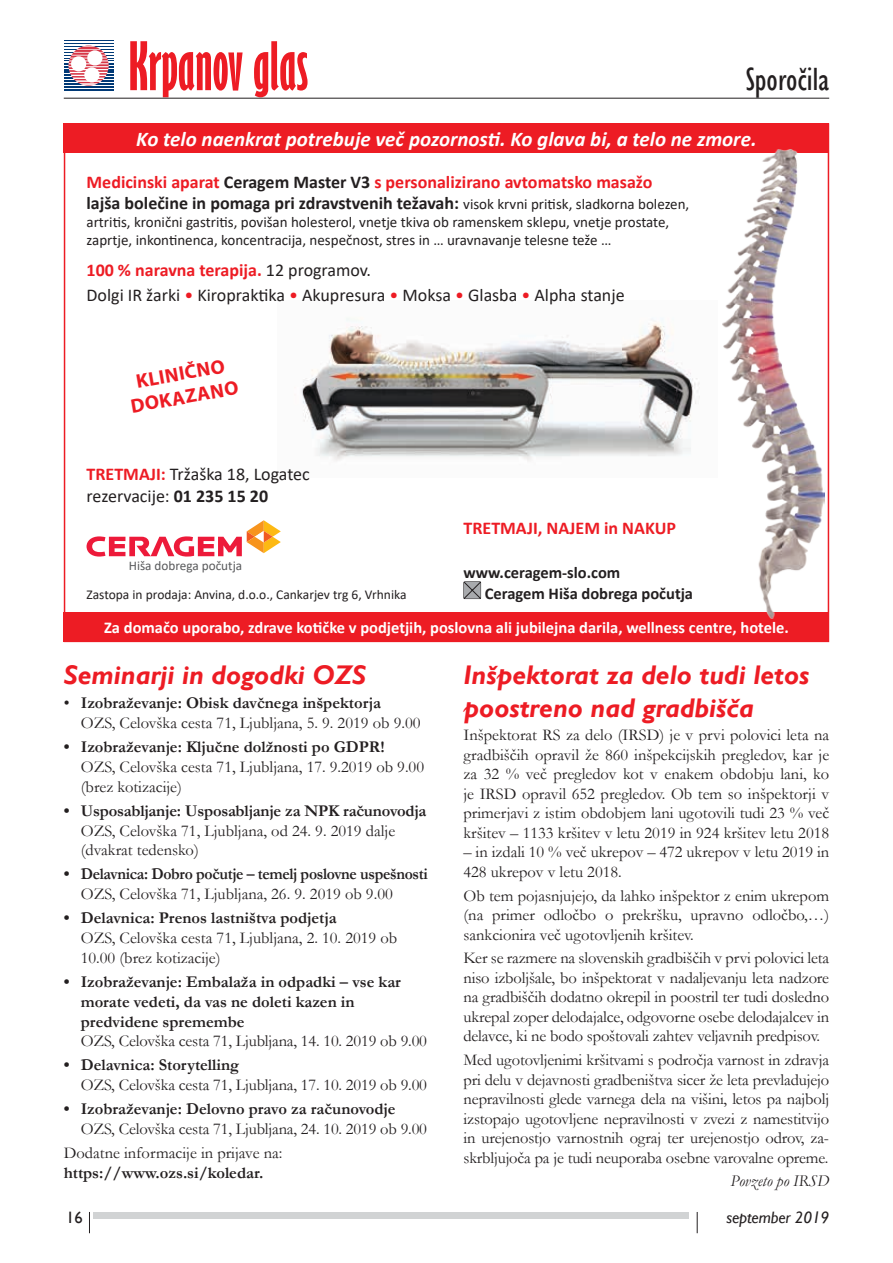
<style>
.page{position:relative;width:893px;height:1263px;background:#fff}
.page>*{position:absolute;margin:0;border:0;box-sizing:border-box;transform-origin:0 0}
.t1{font:700 extra-condensed 61.5px "Gill Sans";color:#ed1c24}
.t2{font:condensed 33px "Gill Sans";color:#231f20}
.t3{font:italic 700 27px/32.4px "Gill Sans";color:#ed1c24}
.t4{font:italic 700 21px "Calibri";color:#fff}
.t5{font:700 19.8px/23.7px "Myriad Pro";color:#ed1c24;text-align:center}
.t6{font:700 18px/21.6px "Calibri";color:#231f20}
.t7{font:18px/25.8px "Calibri";color:#231f20}
.t8{font:700 18px "Calibri";color:#ed1c24}
.t9{font:16.5px/19.5px "Garamond";color:#231f20}
.t10{font:700 16.5px/19.8px "Garamond";color:#231f20}
.t11{font:700 16.5px "Calibri";color:#fff}
.t12{font:700 16.5px "Garamond";letter-spacing:-.02em;color:#231f20}
.t13{font:700 16.5px/20.9px "Calibri";color:#231f20}
.t14{font:italic 16.5px "Gill Sans";letter-spacing:-.01em;color:#231f20}
.t15{font:italic 16.5px "Garamond";color:#231f20}
.t16{font:16.5px "Gill Sans";color:#231f20}
.t17{font:15px/18px "Calibri";color:#231f20}
.t18{font:13.5px "Calibri";color:#231f20}
.t19{font:13.2px "Calibri";color:#58595b}
.s1{color:#ed1c24}
.s2{font-weight:400;font-size:15px}
.s3{font-weight:700;color:#ed1c24}
.s4{font-weight:700}
</style>
<div class="page">
<hr style="left:64px;top:98px;width:765px;height:1px;background:#231f20">
<svg style="left:89px;top:1212px;width:1px;height:21px"></svg>
<hr style="left:64px;top:43px;width:49px;height:1px;background:#003976">
<hr style="left:64px;top:46px;width:49px;height:1px;background:#003976">
<hr style="left:64px;top:49px;width:49px;height:1px;background:#003976">
<hr style="left:64px;top:52px;width:49px;height:1px;background:#003976">
<hr style="left:64px;top:55px;width:49px;height:1px;background:#003976">
<hr style="left:64px;top:58px;width:49px;height:1px;background:#003976">
<hr style="left:64px;top:60px;width:49px;height:1px;background:#003976">
<hr style="left:64px;top:63px;width:49px;height:1px;background:#003976">
<hr style="left:64px;top:66px;width:49px;height:1px;background:#003976">
<hr style="left:64px;top:69px;width:49px;height:1px;background:#003976">
<hr style="left:64px;top:72px;width:49px;height:1px;background:#003976">
<hr style="left:64px;top:75px;width:49px;height:1px;background:#003976">
<hr style="left:64px;top:78px;width:49px;height:1px;background:#003976">
<hr style="left:64px;top:80px;width:49px;height:2px;background:#003976">
<hr style="left:64px;top:83px;width:49px;height:2px;background:#003976">
<hr style="left:64px;top:86px;width:49px;height:2px;background:#003976">
<hr style="left:64px;top:41px;width:49px;height:1px;background:#003976">
<hr style="left:64px;top:89px;width:49px;height:1px;background:#003976">
<svg style="left:69px;top:46px;width:40px;height:39px"></svg>
<div style="left:94px;top:1212px;width:595px;height:6px;background:#d1d3d4"></div>
<svg style="left:697px;top:1212px;width:1px;height:21px"></svg>
<img style="left:301px;top:318px;width:399px;height:143px">
<div style="left:64px;top:123px;width:765px;height:30px;background:#ed1c24"></div>
<div style="left:64px;top:612px;width:765px;height:30px;background:#ed1c24"></div>
<img style="left:722px;top:150px;width:103px;height:468px">
<svg style="left:87px;top:520px;width:194px;height:36px"></svg>
<svg style="left:463px;top:581px;width:18px;height:18px"></svg>
<h1 class="t1" style="left:129px;top:29px;width:181px">Krpanov glas</h1>
<h2 class="t2" style="left:746px;top:59px;width:85px">Sporočila</h2>
<p class="t4" style="left:136px;top:124px;width:622px">Ko telo naenkrat potrebuje več pozornosti. Ko glava bi, a telo ne zmore.</p>
<p class="t6" style="left:87px;top:171px;width:604px"><span class="s1">Medicinski aparat</span> Ceragem Master V3 <span class="s1">s personalizirano avtomatsko masažo </span>lajša bolečine in pomaga pri zdravstvenih težavah: <span class="s2">visok krvni pritisk, sladkorna bolezen,</span></p>
<p class="t17" style="left:87px;top:213px;width:584px">artritis, kronični gastritis, povišan holesterol, vnetje tkiva ob ramenskem sklepu, vnetje prostate, zaprtje, inkontinenca, koncentracija, nespečnost, stres in … uravnavanje telesne teže …</p>
<p class="t7" style="left:87px;top:256px;width:540px"><span class="s3">100 % naravna terapija.</span> 12 programov.<br>Dolgi IR žarki <span class="s1">•</span> Kiropraktika <span class="s1">•</span> Akupresura <span class="s1">•</span> Moksa <span class="s1">•</span> Glasba <span class="s1">•</span> Alpha stanje</p>
<p class="t5" style="left:125px;top:370px;width:110px;rotate:-10deg">KLINIČNO<br>DOKAZANO</p>
<p class="t7" style="left:87px;top:463px;width:225px;line-height:21.6px"><span class="s3">TRETMAJI:</span> Tržaška 18, Logatec rezervacije: <span class="s4">01 235 15 20</span></p>
<p class="t19" style="left:129px;top:556px;width:115px">Hiša dobrega počutja</p>
<p class="t18" style="left:87px;top:585px;width:321px">Zastopa in prodaja: Anvina, d.o.o., Cankarjev trg 6, Vrhnika</p>
<p class="t8" style="left:463px;top:515px;width:214px">TRETMAJI, NAJEM in NAKUP</p>
<p class="t13" style="left:485px;top:562px;width:210px;text-indent:-21px">www.ceragem-slo.com<br>Ceragem Hiša dobrega počutja</p>
<p class="t11" style="left:104px;top:616px;width:686px">Za domačo uporabo, zdrave kotičke v podjetjih, poslovna ali jubilejna darila, wellness centre, hotele.</p>
<h3 class="t3" style="left:64px;top:660px;width:304px">Seminarji in dogodki OZS</h3>
<p class="t9" style="left:81px;top:693px;width:341px;text-indent:-17px">• <span class="s4">Izobraževanje: Obisk davčnega inšpektorja<br></span>OZS, Celovška cesta 71, Ljubljana, 5. 9. 2019 ob 9.00</p>
<p class="t10" style="left:64px;top:737px;width:322px">• Izobraževanje: Ključne dolžnosti po GDPR!</p>
<p class="t9" style="left:81px;top:756px;width:345px">OZS, Celovška cesta 71, Ljubljana, 17. 9.2019 ob 9.00 (brez kotizacije)</p>
<p class="t10" style="left:64px;top:801px;width:364px">• Usposabljanje: Usposabljanje za NPK računovodja</p>
<p class="t9" style="left:81px;top:820px;width:316px">OZS, Celovška 71, Ljubljana, od 24. 9. 2019 dalje (dvakrat tedensko)</p>
<p class="t12" style="left:64px;top:863px;width:366px">• Delavnica: Dobro počutje – temelj poslovne uspešnosti</p>
<p class="t9" style="left:81px;top:884px;width:313px">OZS, Celovška 71, Ljubljana, 26. 9. 2019 ob 9.00</p>
<p class="t10" style="left:64px;top:908px;width:274px">• Delavnica: Prenos lastništva podjetja</p>
<p class="t9" style="left:81px;top:927px;width:318px">OZS, Celovška cesta 71, Ljubljana, 2. 10. 2019 ob<br>10.00 (brez kotizacije)</p>
<p class="t10" style="left:81px;top:972px;width:322px;text-indent:-17px">• Izobraževanje: Embalaža in odpadki – vse kar morate vedeti, da vas ne doleti kazen in predvidene spremembe</p>
<p class="t9" style="left:81px;top:1031px;width:348px">OZS, Celovška cesta 71, Ljubljana, 14. 10. 2019 ob 9.00</p>
<p class="t10" style="left:64px;top:1055px;width:177px">• Delavnica: Storytelling</p>
<p class="t9" style="left:81px;top:1075px;width:348px">OZS, Celovška cesta 71, Ljubljana, 17. 10. 2019 ob 9.00</p>
<p class="t10" style="left:64px;top:1099px;width:333px">• Izobraževanje: Delovno pravo za računovodje</p>
<p class="t9" style="left:64px;top:1116px;width:365px;line-height:24px;text-indent:17px">OZS, Celovška cesta 71, Ljubljana, 24. 10. 2019 ob 9.00<br>Dodatne informacije in prijave na:</p>
<p class="t10" style="left:64px;top:1163px;width:201px">https://www.ozs.si/koledar.</p>
<p class="t16" style="left:66px;top:1208px;width:18px">16</p>
<h3 class="t3" style="left:463px;top:660px;width:347px">Inšpektorat za delo tudi letos poostreno nad gradbišča</h3>
<p class="t9" style="left:463px;top:725px;width:367px;text-align:justify">Inšpektorat RS za delo (IRSD) je v prvi polovici leta na gradbiščih opravil že 860 inšpekcijskih pregledov, kar je za 32 % več pregledov kot v enakem obdobju lani, ko je IRSD opravil 652 pregledov. Ob tem so inšpektorji v primerjavi z istim obdobjem lani ugotovili tudi 23 % več kršitev – 1133 kršitev v letu 2019 in 924 kršitev letu 2018</p>
<p class="t9" style="left:463px;top:842px;width:367px">– in izdali 10 % več ukrepov – 472 ukrepov v letu 2019 in<br>428 ukrepov v letu 2018.</p>
<p class="t9" style="left:463px;top:885px;width:367px;text-align:justify">Ob tem pojasnjujejo, da lahko inšpektor z enim ukrepom (na primer odločbo o prekršku, upravno odločbo,…) sankcionira več ugotovljenih kršitev.</p>
<p class="t9" style="left:463px;top:948px;width:367px;text-align:justify">Ker se razmere na slovenskih gradbiščih v prvi polovici leta niso izboljšale, bo inšpektorat v nadaljevanju leta nadzore na gradbiščih dodatno okrepil in poostril ter tudi dosledno ukrepal zoper delodajalce, odgovorne osebe delodajalcev in delavce, ki ne bodo spoštovali zahtev veljavnih predpisov.</p>
<p class="t9" style="left:463px;top:1050px;width:367px;text-align:justify">Med ugotovljenimi kršitvami s področja varnost in zdravja pri delu v dejavnosti gradbeništva sicer že leta prevladujejo nepravilnosti glede varnega dela na višini, letos pa najbolj izstopajo ugotovljene nepravilnosti v zvezi z namestitvijo in urejenostjo varnostnih ograj ter urejenostjo odrov, za&shy;skrbljujoča pa je tudi neuporaba osebne varovalne opreme.</p>
<p class="t15" style="left:731px;top:1170px;width:100px">Povzeto po IRSD</p>
<p class="t14" style="left:726px;top:1208px;width:104px">september 2019</p>
</div>
